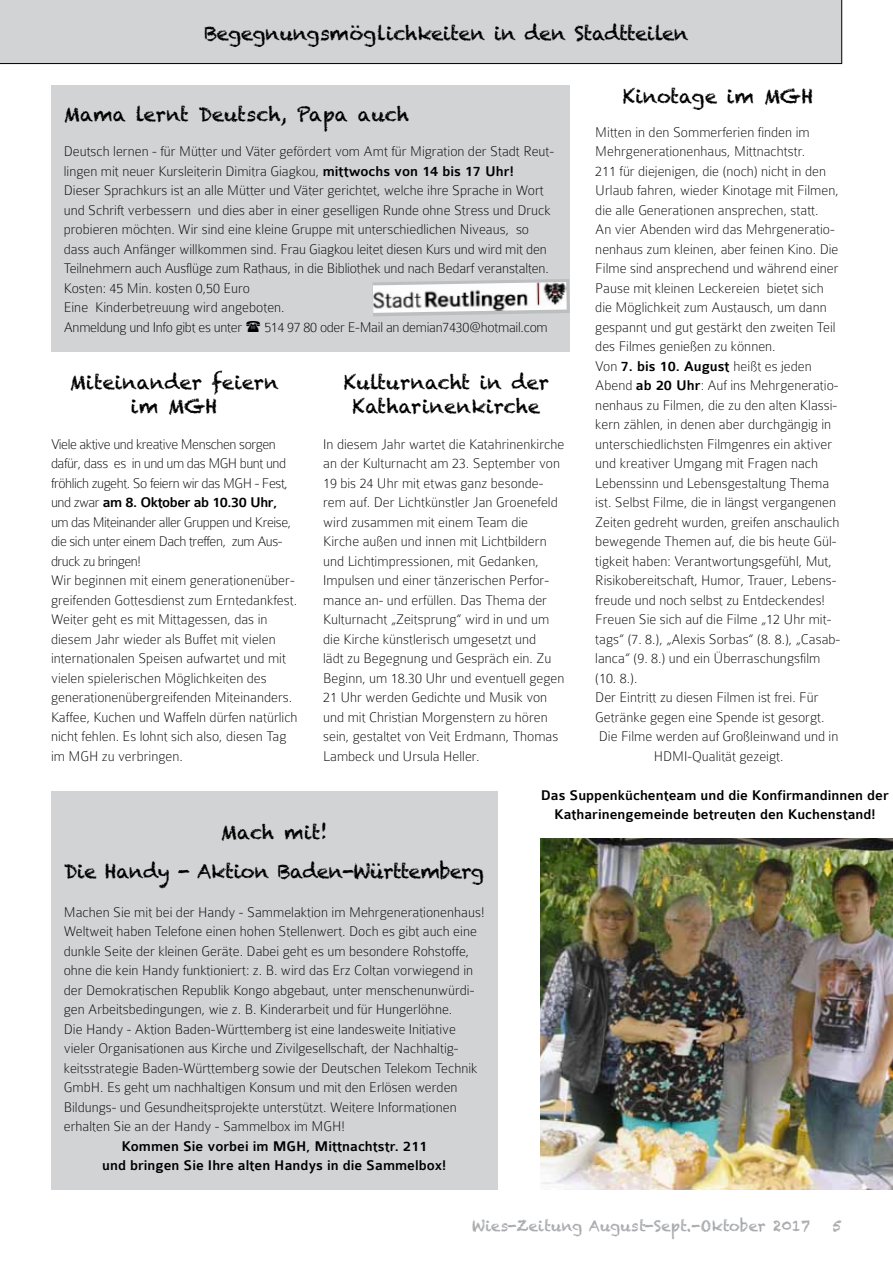
<style>
.page{position:relative;width:893px;height:1263px;background:#fff}
.page>*{position:absolute;margin:0;border:0;box-sizing:border-box;transform-origin:0 0}
.t1{font:19.5px/23.4px "Chalkduster";letter-spacing:-.01em;color:#000;text-align:center}
.t2{font:19.5px/39px "Chalkduster";letter-spacing:-.03em;color:#000;text-align:center}
.t3{font:100 15px/19.5px "Colaborate";color:#000}
.t4{font:500 15px/19.5px "Colaborate";color:#000;text-align:center}
.t5{font:100 15px "Colaborate";letter-spacing:-.02em;color:#000}
.t6{font:15px "Chalkduster";color:#a7a9ac}
.s1{font-weight:500}
</style>
<div class="page">
<img style="left:540px;top:839px;width:353px;height:351px">
<div style="left:0;top:0;width:842px;height:64px;background:#d1d3d4"></div>
<div style="left:51px;top:85px;width:519px;height:266px;background:#d1d3d4"></div>
<svg style="left:373px;top:279px;width:197px;height:37px"></svg>
<img style="left:373px;top:282px;width:194px;height:31px">
<div style="left:51px;top:791px;width:446px;height:399px;background:#d1d3d4"></div>
<h1 class="t1" style="left:204px;top:22px;width:486px">Begegnungsmöglichkeiten in den Stadtteilen</h1>
<h1 class="t1" style="left:64px;top:103px;width:347px">Mama lernt Deutsch, Papa auch</h1>
<p class="t3" style="left:64px;top:142px;width:492px">Deutsch lernen - für Mütter und Väter gefördert vom Amt für Migration der Stadt Reut&shy;lingen mit neuer Kursleiterin Dimitra Giagkou, <span class="s1">mittwochs von 14 bis 17 Uhr!<br></span>Dieser Sprachkurs ist an alle Mütter und Väter gerichtet, welche ihre Sprache in Wort und Schrift verbessern und dies aber in einer geselligen Runde ohne Stress und Druck probieren möchten. Wir sind eine kleine Gruppe mit unterschiedlichen Niveaus, so dass auch Anfänger willkommen sind. Frau Giagkou leitet diesen Kurs und wird mit den Teilnehmern auch Ausflüge zum Rathaus, in die Bibliothek und nach Bedarf veranstalten.<br>Kosten: 45 Min. kosten 0,50 Euro<br>Eine Kinderbetreuung wird angeboten.<br>Anmeldung und Info gibt es unter</p>
<p class="t5" style="left:264px;top:319px;width:285px">514 97 80 oder E-Mail an demian7430@hotmail.com</p>
<h1 class="t1" style="left:70px;top:371px;width:211px">Miteinander feiern im MGH</h1>
<h1 class="t1" style="left:344px;top:371px;width:207px">Kulturnacht in der<br>Katharinenkirche</h1>
<p class="t3" style="left:51px;top:434px;width:248px">Viele aktive und kreative Menschen sorgen dafür, dass es in und um das MGH bunt und fröhlich zugeht. So feiern wir das MGH - Fest, und zwar <span class="s1">am 8. Oktober ab 10.30 Uhr, </span>um das Miteinander aller Gruppen und Kreise, die sich unter einem Dach treffen, zum Aus&shy;druck zu bringen!<br>Wir beginnen mit einem generationenüber&shy;greifenden Gottesdienst zum Erntedankfest.<br>Weiter geht es mit Mittagessen, das in diesem Jahr wieder als Buffet mit vielen internationalen Speisen aufwartet und mit vielen spielerischen Möglichkeiten des generationenübergreifenden Miteinanders.<br>Kaffee, Kuchen und Waffeln dürfen natürlich nicht fehlen. Es lohnt sich also, diesen Tag im MGH zu verbringen.</p>
<p class="t3" style="left:323px;top:434px;width:243px">In diesem Jahr wartet die Katahrinenkirche an der Kulturnacht am 23. September von 19 bis 24 Uhr mit etwas ganz besonde&shy;rem auf. Der Lichtkünstler Jan Groenefeld wird zusammen mit einem Team die Kirche außen und innen mit Lichtbildern und Lichtimpressionen, mit Gedanken, Impulsen und einer tänzerischen Perfor&shy;mance an- und erfüllen. Das Thema der Kulturnacht „Zeitsprung“ wird in und um die Kirche künstlerisch umgesetzt und<br>lädt zu Begegnung und Gespräch ein. Zu Beginn, um 18.30 Uhr und eventuell gegen 21 Uhr werden Gedichte und Musik von und mit Christian Morgenstern zu hören sein, gestaltet von Veit Erdmann, Thomas Lambeck und Ursula Heller.</p>
<h1 class="t1" style="left:623px;top:85px;width:192px">Kinotage im MGH</h1>
<p class="t3" style="left:595px;top:122px;width:216px">Mitten in den Sommerferien finden im</p>
<p class="t3" style="left:595px;top:142px;width:211px">Mehrgenerationenhaus, Mittnachtstr.</p>
<p class="t3" style="left:595px;top:161px;width:232px">211 für diejenigen, die (noch) nicht in den</p>
<p class="t3" style="left:595px;top:181px;width:245px">Urlaub fahren, wieder Kinotage mit Filmen,</p>
<p class="t3" style="left:595px;top:200px;width:225px">die alle Generationen ansprechen, statt.</p>
<p class="t3" style="left:595px;top:220px;width:241px">An vier Abenden wird das Mehrgeneratio-</p>
<p class="t3" style="left:595px;top:239px;width:245px">nenhaus zum kleinen, aber feinen Kino. Die</p>
<p class="t3" style="left:595px;top:259px;width:245px">Filme sind ansprechend und während einer</p>
<p class="t3" style="left:595px;top:278px;width:230px">Pause mit kleinen Leckereien bietet sich</p>
<p class="t3" style="left:595px;top:298px;width:233px">die Möglichkeit zum Austausch, um dann</p>
<p class="t3" style="left:595px;top:317px;width:242px">gespannt und gut gestärkt den zweiten Teil</p>
<p class="t3" style="left:595px;top:337px;width:182px">des Filmes genießen zu können.</p>
<p class="t3" style="left:595px;top:356px;width:218px">Von <span class="s1">7. bis 10. August</span> heißt es jeden</p>
<p class="t3" style="left:595px;top:376px;width:245px">Abend <span class="s1">ab 20 Uhr</span>: Auf ins Mehrgeneratio-</p>
<p class="t3" style="left:595px;top:395px;width:243px">nenhaus zu Filmen, die zu den alten Klassi-</p>
<p class="t3" style="left:595px;top:415px;width:237px">kern zählen, in denen aber durchgängig in</p>
<p class="t3" style="left:595px;top:434px;width:238px">unterschiedlichsten Filmgenres ein aktiver</p>
<p class="t3" style="left:595px;top:454px;width:224px">und kreativer Umgang mit Fragen nach</p>
<p class="t3" style="left:595px;top:473px;width:235px">Lebenssinn und Lebensgestaltung Thema</p>
<p class="t3" style="left:595px;top:493px;width:242px">ist. Selbst Filme, die in längst vergangenen</p>
<p class="t3" style="left:595px;top:512px;width:246px">Zeiten gedreht wurden, greifen anschaulich</p>
<p class="t3" style="left:595px;top:532px;width:243px">bewegende Themen auf, die bis heute Gül-</p>
<p class="t3" style="left:595px;top:551px;width:238px">tigkeit haben: Verantwortungsgefühl, Mut,</p>
<p class="t3" style="left:595px;top:571px;width:243px">Risikobereitschaft, Humor, Trauer, Lebens-</p>
<p class="t3" style="left:595px;top:590px;width:231px">freude und noch selbst zu Entdeckendes!</p>
<p class="t3" style="left:595px;top:610px;width:238px">Freuen Sie sich auf die Filme „12 Uhr mit-</p>
<p class="t3" style="left:595px;top:629px;width:246px">tags“ (7. 8.), „Alexis Sorbas“ (8. 8.), „Casab-</p>
<p class="t3" style="left:595px;top:649px;width:227px">lanca“ (9. 8.) und ein Überraschungsfilm</p>
<p class="t3" style="left:595px;top:668px;width:44px">(10. 8.).</p>
<p class="t3" style="left:595px;top:688px;width:225px">Der Eintritt zu diesen Filmen ist frei. Für</p>
<p class="t3" style="left:595px;top:707px;width:231px">Getränke gegen eine Spende ist gesorgt.</p>
<p class="t3" style="left:599px;top:727px;width:241px">Die Filme werden auf Großleinwand und in</p>
<p class="t3" style="left:654px;top:746px;width:131px">HDMI-Qualität gezeigt.</p>
<h1 class="t2" style="left:64px;top:813px;width:422px">Mach mit!<br>Die Handy - Aktion Baden-Württemberg</h1>
<p class="t3" style="left:64px;top:902px;width:422px">Machen Sie mit bei der Handy - Sammelaktion im Mehrgenerationenhaus!<br>Weltweit haben Telefone einen hohen Stellenwert. Doch es gibt auch eine dunkle Seite der kleinen Geräte. Dabei geht es um besondere Rohstoffe, ohne die kein Handy funktioniert: z. B. wird das Erz Coltan vorwiegend in der Demokratischen Republik Kongo abgebaut, unter menschenunwürdi&shy;gen Arbeitsbedingungen, wie z. B. Kinderarbeit und für Hungerlöhne.<br>Die Handy - Aktion Baden-Württemberg ist eine landesweite Initiative vieler Organisationen aus Kirche und Zivilgesellschaft, der Nachhaltig&shy;keitsstrategie Baden-Württemberg sowie der Deutschen Telekom Technik GmbH. Es geht um nachhaltigen Konsum und mit den Erlösen werden Bildungs- und Gesundheitsprojekte unterstützt. Weitere Informationen erhalten Sie an der Handy - Sammelbox im MGH!</p>
<p class="t4" style="left:102px;top:1137px;width:345px">Kommen Sie vorbei im MGH, Mittnachtstr. 211<br>und bringen Sie Ihre alten Handys in die Sammelbox!</p>
<p class="t4" style="left:541px;top:786px;width:350px">Das Suppenküchenteam und die Konfirmandinnen der<br>Katharinengemeinde betreuten den Kuchenstand!</p>
<p class="t6" style="left:472px;top:1217px;width:340px">Wies-Zeitung August-Sept.-Oktober 2017</p>
<p class="t6" style="left:832px;top:1217px;width:11px">5</p>
</div>
